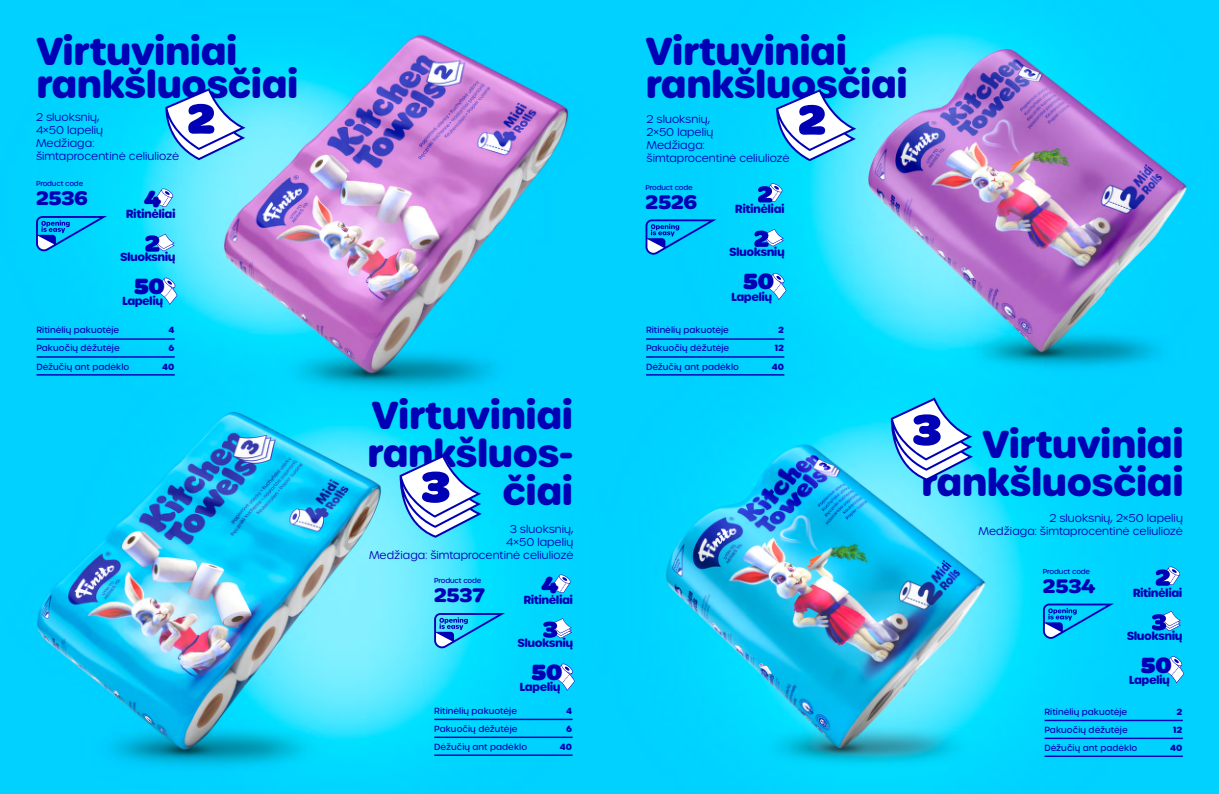
<style>
.page{position:relative;width:1219px;height:794px;background:#fff}
.page>*{position:absolute;margin:0;border:0;box-sizing:border-box;transform-origin:0 0}
.t1{font:700 37.7px/38px "Urbane Rounded";letter-spacing:-.03em;color:#0000b4}
.t2{font:900 24.6px "Marigny";color:#0000b4}
.t3{font:900 23.5px "Marigny";color:#0000b4}
.t4{font:700 21px "Marigny";letter-spacing:-.005em;color:#0000b4}
.t5{font:700 11.4px "Urbane Rounded";letter-spacing:-.05em;color:#0000b4}
.t6{font:300 10.9px/13px "Urbane Rounded";color:#0000b4}
.t7{font:500 8.7px/18.1px "Urbane Rounded";color:#0000b4}
.t8{font:700 8.7px/18.1px "Urbane Rounded";color:#0000b4;text-align:right}
.t9{font:500 7px "Urbane Rounded";letter-spacing:-.02em;color:#0000b4}
</style>
<div class="page">
<img style="left:0;top:0;width:1219px;height:794px">
<hr style="left:36px;top:338px;width:139px;height:2px;background:#0000b4">
<hr style="left:36px;top:356px;width:139px;height:2px;background:#0000b4">
<hr style="left:36px;top:374px;width:139px;height:1px;background:#0000b4">
<hr style="left:646px;top:338px;width:138px;height:2px;background:#0000b4">
<hr style="left:646px;top:356px;width:138px;height:2px;background:#0000b4">
<hr style="left:646px;top:374px;width:138px;height:1px;background:#0000b4">
<hr style="left:434px;top:718px;width:139px;height:2px;background:#0000b4">
<hr style="left:434px;top:736px;width:139px;height:2px;background:#0000b4">
<hr style="left:434px;top:754px;width:139px;height:2px;background:#0000b4">
<hr style="left:1044px;top:719px;width:139px;height:2px;background:#0000b4">
<hr style="left:1044px;top:737px;width:139px;height:2px;background:#0000b4">
<hr style="left:1044px;top:755px;width:139px;height:2px;background:#0000b4">
<svg style="left:767px;top:273px;width:19px;height:27px"></svg>
<svg style="left:754px;top:229px;width:30px;height:18px"></svg>
<svg style="left:758px;top:183px;width:25px;height:19px"></svg>
<svg style="left:1165px;top:656px;width:19px;height:27px"></svg>
<svg style="left:1156px;top:566px;width:24px;height:20px"></svg>
<svg style="left:1152px;top:611px;width:29px;height:20px"></svg>
<svg style="left:152px;top:188px;width:21px;height:19px"></svg>
<svg style="left:158px;top:277px;width:19px;height:28px"></svg>
<svg style="left:145px;top:234px;width:30px;height:18px"></svg>
<svg style="left:550px;top:574px;width:21px;height:19px"></svg>
<svg style="left:556px;top:663px;width:19px;height:28px"></svg>
<svg style="left:543px;top:618px;width:29px;height:20px"></svg>
<svg style="left:165px;top:88px;width:80px;height:72px"></svg>
<svg style="left:776px;top:89px;width:80px;height:72px"></svg>
<svg style="left:891px;top:397px;width:82px;height:83px"></svg>
<svg style="left:399px;top:455px;width:83px;height:83px"></svg>
<svg style="left:36px;top:216px;width:71px;height:35px"></svg>
<svg style="left:645px;top:219px;width:71px;height:36px"></svg>
<svg style="left:1043px;top:603px;width:71px;height:36px"></svg>
<svg style="left:434px;top:613px;width:71px;height:35px"></svg>
<h1 class="t1" style="left:36px;top:34px;width:264px;line-height:33.4px">Virtuviniai rankšluosčiai</h1>
<h1 class="t1" style="left:645px;top:34px;width:264px;line-height:33.4px">Virtuviniai rankšluosčiai</h1>
<p class="t6" style="left:36px;top:110px;width:145px">2 sluoksnių,<br>4×50 lapelių<br>Medžiaga: šimtaprocentinė celiuliozė</p>
<p class="t6" style="left:646px;top:112px;width:145px">2 sluoksnių,<br>2×50 lapelių<br>Medžiaga: šimtaprocentinė celiuliozė</p>
<p class="t9" style="left:36px;top:179px;width:49px">Product code</p>
<h3 class="t4" style="left:36px;top:186px;width:53px">2536</h3>
<h2 class="t2" style="left:144px;top:184px;width:19px">4</h2>
<p class="t5" style="left:126px;top:206px;width:51px">Ritinėliai</p>
<p class="t9" style="left:645px;top:182px;width:49px">Product code</p>
<h3 class="t4" style="left:645px;top:189px;width:53px">2526</h3>
<p class="t5" style="left:735px;top:201px;width:51px">Ritinėliai</p>
<p class="t5" style="left:120px;top:249px;width:57px">Sluoksnių</p>
<p class="t5" style="left:122px;top:293px;width:43px">Lapelių</p>
<h3 class="t3" style="left:134px;top:273px;width:32px">50</h3>
<p class="t5" style="left:729px;top:244px;width:57px">Sluoksnių</p>
<p class="t5" style="left:731px;top:288px;width:43px">Lapelių</p>
<h3 class="t3" style="left:743px;top:268px;width:32px">50</h3>
<p class="t7" style="left:36px;top:321px;width:95px">Ritinėlių pakuotėje<br>Pakuočių dėžutėje<br>Dėžučių ant padėklo</p>
<p class="t8" style="left:772px;top:321px;width:14px">2<br>12<br>40</p>
<p class="t7" style="left:646px;top:321px;width:95px">Ritinėlių pakuotėje<br>Pakuočių dėžutėje<br>Dėžučių ant padėklo</p>
<p class="t8" style="left:162px;top:321px;width:14px">4<br>6<br>40</p>
<h1 class="t1" style="left:367px;top:396px;width:208px;text-align:right">Virtuviniai rankšluos&shy;čiai</h1>
<p class="t6" style="left:369px;top:523px;width:206px;text-align:right">3 sluoksnių,<br>4×50 lapelių<br>Medžiaga: šimtaprocentinė celiuliozė</p>
<p class="t9" style="left:434px;top:576px;width:49px">Product code</p>
<h3 class="t4" style="left:434px;top:583px;width:53px">2537</h3>
<h2 class="t2" style="left:542px;top:570px;width:19px">4</h2>
<p class="t5" style="left:523px;top:592px;width:51px">Ritinėliai</p>
<p class="t5" style="left:518px;top:635px;width:57px">Sluoksnių</p>
<p class="t5" style="left:520px;top:679px;width:43px">Lapelių</p>
<h3 class="t3" style="left:532px;top:658px;width:32px">50</h3>
<p class="t7" style="left:434px;top:701px;width:95px">Ritinėlių pakuotėje<br>Pakuočių dėžutėje<br>Dėžučių ant padėklo</p>
<p class="t8" style="left:560px;top:701px;width:14px">4<br>6<br>40</p>
<h1 class="t1" style="left:921px;top:425px;width:264px;text-align:right">Virtuviniai rankšluosčiai</h1>
<p class="t6" style="left:978px;top:512px;width:206px;text-align:right">2 sluoksnių, 2×50 lapelių<br>Medžiaga: šimtaprocentinė celiuliozė</p>
<p class="t9" style="left:1043px;top:566px;width:49px">Product code</p>
<h3 class="t4" style="left:1043px;top:573px;width:54px">2534</h3>
<p class="t5" style="left:1133px;top:584px;width:51px">Ritinėliai</p>
<p class="t5" style="left:1127px;top:627px;width:57px">Sluoksnių</p>
<p class="t5" style="left:1129px;top:672px;width:43px">Lapelių</p>
<h3 class="t3" style="left:1141px;top:651px;width:32px">50</h3>
<p class="t7" style="left:1044px;top:702px;width:95px">Ritinėlių pakuotėje<br>Pakuočių dėžutėje<br>Dėžučių ant padėklo</p>
<p class="t8" style="left:1170px;top:702px;width:14px">2<br>12<br>40</p>
</div>
